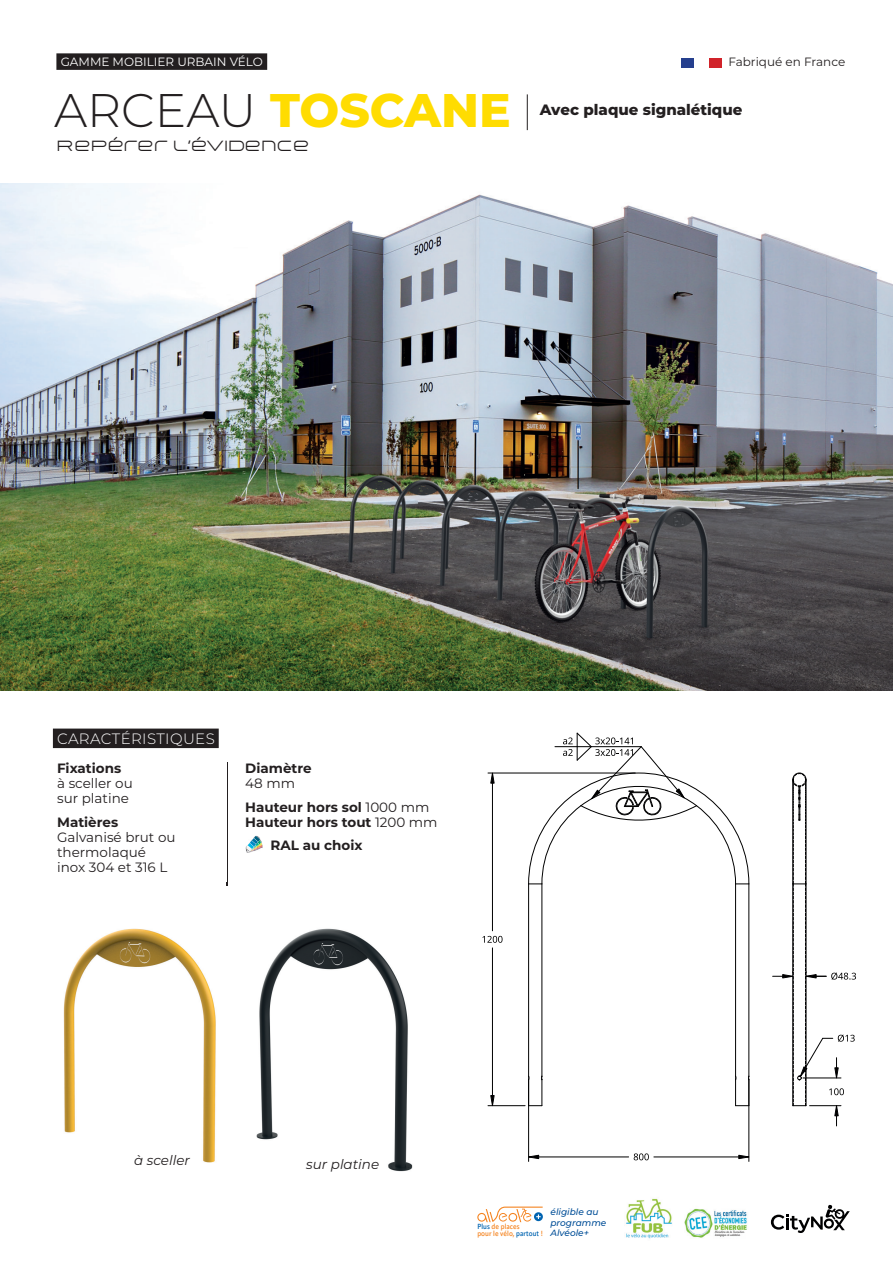
<style>
.page{position:relative;width:893px;height:1263px;background:#fff}
.page>*{position:absolute;margin:0;border:0;box-sizing:border-box;transform-origin:0 0}
.t1{font:800 47.1px "Montserrat";color:#ffdc01}
.t2{font:800 15px "Montserrat";color:#231f20}
.t3{font:300 15px "Arkitech";color:#231f20}
.t4{font:300 15px "Montserrat";letter-spacing:.025em;color:#fff}
.t5{font:700 13.5px/23.5px "Montserrat";color:#231f20}
.t6{font:13.5px/15px "Montserrat";color:#231f20}
.t7{font:italic 13.5px "Montserrat";color:#231f20}
.t8{font:12px "Montserrat";color:#fff}
.t9{font:12px "Montserrat";color:#231f20}
.t10{font:italic 500 9px/10.5px "Montserrat";color:#014e97}
.t11{font:600 7.35px/6.6px "Apparat Semi Cond";letter-spacing:.01em;color:#f58420;scale:.96 1}
.s1{font-weight:300;color:#231f20}
.s2{font-weight:400}
.s3{color:#0164b1}
</style>
<div class="page">
<div style="left:56px;top:53px;width:211px;height:17px;background:#231f20"></div>
<div style="left:681px;top:58px;width:13px;height:9px;background:#253f8e"></div>
<div style="left:709px;top:58px;width:13px;height:9px;background:#d1232a"></div>
<div style="left:53px;top:728px;width:166px;height:20px;background:#231f20"></div>
<hr style="left:227px;top:762px;width:1px;height:123px;background:#231f20">
<svg style="left:246px;top:836px;width:17px;height:17px"></svg>
<img style="left:63px;top:883px;width:165px;height:280px">
<img style="left:256px;top:928px;width:152px;height:223px">
<img style="left:388px;top:1151px;width:25px;height:21px">
<img style="left:227px;top:895px;width:1px;height:268px">
<hr style="left:541px;top:884px;width:1px;height:192px;background:#000001">
<hr style="left:528px;top:884px;width:1px;height:192px;background:#000001">
<hr style="left:735px;top:884px;width:1px;height:192px;background:#000001">
<hr style="left:748px;top:884px;width:1px;height:192px;background:#000001">
<svg style="left:528px;top:1075px;width:15px;height:31px"></svg>
<svg style="left:735px;top:1075px;width:15px;height:31px"></svg>
<hr style="left:528px;top:1080px;width:1px;height:81px;background:#000001">
<hr style="left:749px;top:1080px;width:1px;height:81px;background:#000001">
<hr style="left:539px;top:1157px;width:90px;height:1px;background:#000001">
<hr style="left:654px;top:1157px;width:85px;height:1px;background:#000001">
<svg style="left:528px;top:1154px;width:11px;height:5px"></svg>
<svg style="left:738px;top:1154px;width:12px;height:5px"></svg>
<svg style="left:634px;top:1153px;width:15px;height:7px"></svg>
<hr style="left:488px;top:773px;width:147px;height:1px;background:#000001">
<hr style="left:488px;top:1105px;width:37px;height:1px;background:#000001">
<hr style="left:492px;top:783px;width:1px;height:148px;background:#000001">
<hr style="left:492px;top:948px;width:1px;height:147px;background:#000001">
<svg style="left:490px;top:772px;width:5px;height:12px"></svg>
<svg style="left:490px;top:1095px;width:5px;height:11px"></svg>
<svg style="left:482px;top:936px;width:21px;height:7px"></svg>
<svg style="left:773px;top:772px;width:83px;height:354px"></svg>
<svg style="left:528px;top:733px;width:222px;height:152px"></svg>
<img style="left:0;top:183px;width:893px;height:507px">
<hr style="left:527px;top:94px;width:1px;height:36px;background:#231f20">
<svg style="left:771px;top:1204px;width:79px;height:29px"></svg>
<svg style="left:477px;top:1206px;width:66px;height:16px"></svg>
<img style="left:626px;top:1198px;width:46px;height:41px">
<img style="left:685px;top:1208px;width:62px;height:30px">
<p class="t8" style="left:61px;top:53px;width:204px">GAMME MOBILIER URBAIN VÉLO</p>
<h1 class="t1" style="left:54px;top:76px;width:458px"><span class="s1">ARCEAU</span> TOSCANE</h1>
<p class="t3" style="left:57px;top:136px;width:254px">REPÉRER L’ÉVIDENCE</p>
<p class="t9" style="left:728px;top:53px;width:118px">Fabriqué en France</p>
<p class="t2" style="left:540px;top:99px;width:204px">Avec plaque signalétique</p>
<p class="t4" style="left:57px;top:728px;width:159px">CARACTÉRISTIQUES</p>
<p class="t5" style="left:57px;top:756px;width:66px">Fixations</p>
<p class="t6" style="left:57px;top:775px;width:77px">à sceller ou sur platine</p>
<p class="t5" style="left:57px;top:809px;width:63px">Matières</p>
<p class="t6" style="left:57px;top:829px;width:120px">Galvanisé brut ou thermolaqué inox 304 et 316 L</p>
<p class="t5" style="left:245px;top:756px;width:68px">Diamètre</p>
<p class="t5" style="left:245px;top:771px;width:186px"><span class="s2">48 mm<br></span>Hauteur hors sol <span class="s2">1000 mm</span></p>
<p class="t5" style="left:271px;top:809px;width:168px;text-indent:-25px">Hauteur hors tout <span class="s2">1200 mm<br></span>RAL au choix</p>
<p class="t7" style="left:134px;top:1150px;width:57px">à sceller</p>
<p class="t7" style="left:306px;top:1155px;width:75px">sur platine</p>
<p class="t10" style="left:550px;top:1206px;width:57px">éligible au programme<br>Alvéole+</p>
<p class="t11" style="left:477px;top:1223px;width:70px"><span class="s3">Plus</span> de places<br>pour le vélo, <span class="s3">partout</span> !</p>
</div>
